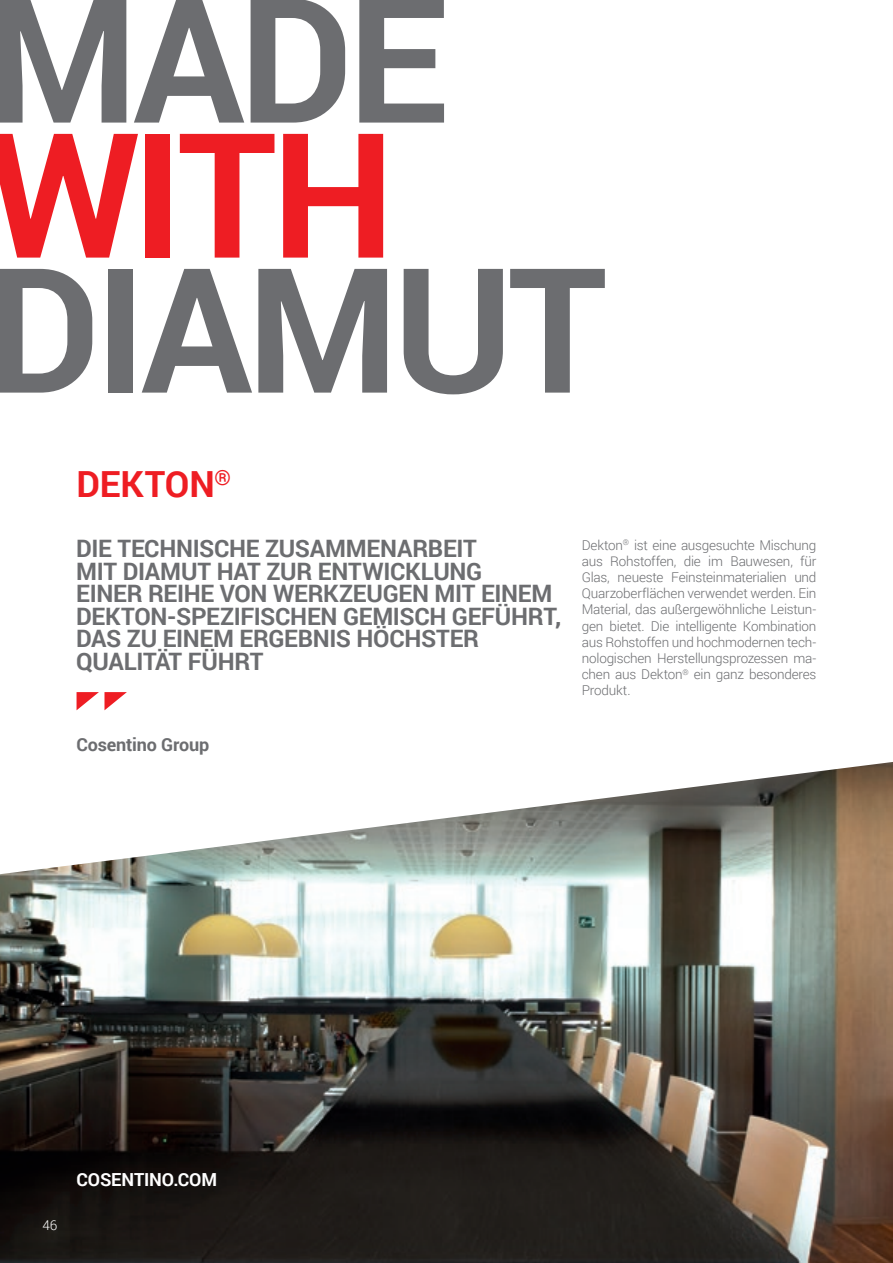
<style>
.page{position:relative;width:893px;height:1263px;background:#fff}
.page>*{position:absolute;margin:0;border:0;box-sizing:border-box;transform-origin:0 0}
.t1{font:700 174px "Roboto";letter-spacing:-.03em;color:#6c6d70}
.t2{font:700 174px "Roboto";color:#ee1d23}
.t3{font:700 36px "Roboto";letter-spacing:-.005em;color:#ee1d23}
.t4{font:700 24px/22.5px "Roboto";letter-spacing:-.01em;color:#6c6d70}
.t5{font:700 18px "Roboto";letter-spacing:-.01em;color:#6c6d70}
.titolo_1__livello_th{font:700 18px "Roboto";letter-spacing:-.01em;color:#fff}
.t6{font:300 13.5px/16.2px "Roboto";letter-spacing:-.015em;color:#6c6d70;text-align:justify}
.t7{font:300 13.5px "Roboto";color:#fff}
</style>
<div class="page">
<hr style="left:892px;top:0;width:1px;height:1263px;background:#6c6d70">
<img style="left:0;top:762px;width:893px;height:501px">
<svg style="left:77px;top:692px;width:50px;height:18px"></svg>
<p class="t1" style="left:-14px;top:-62px;width:463px">MADE</p>
<p class="t2" style="left:-14px;top:73px;width:410px">WITH</p>
<p class="t1" style="left:-14px;top:208px;width:622px">DIAMUT</p>
<p class="t3" style="left:77px;top:459px;width:156px">DEKTON<sup>®</sup></p>
<p class="t4" style="left:76px;top:536px;width:487px">DIE TECHNISCHE ZUSAMMENARBEIT<br>MIT DIAMUT HAT ZUR ENTWICKLUNG<br>EINER REIHE VON WERKZEUGEN MIT EINEM<br>DEKTON-SPEZIFISCHEN GEMISCH GEFÜHRT,<br>DAS ZU EINEM ERGEBNIS HÖCHSTER<br>QUALITÄT FÜHRT</p>
<p class="t5" style="left:77px;top:732px;width:134px">Cosentino Group</p>
<p class="t6" style="left:582px;top:536px;width:236px">Dekton<sup>®</sup> ist eine ausgesuchte Mischung aus Rohstoffen, die im Bauwesen, für Glas, neueste Feinsteinmaterialien und Quarzoberflächen verwendet werden. Ein Material, das außergewöhnliche Leistun&shy;gen bietet. Die intelligente Kombination aus Rohstoffen und hochmodernen tech&shy;nologischen Herstellungsprozessen ma&shy;chen aus Dekton<sup>®</sup> ein ganz besonderes Produkt.</p>
<p class="t7" style="left:42px;top:1215px;width:16px">46</p>
<p class="titolo_1__livello_th" style="left:77px;top:1167px;width:142px">COSENTINO.COM</p>
</div>
